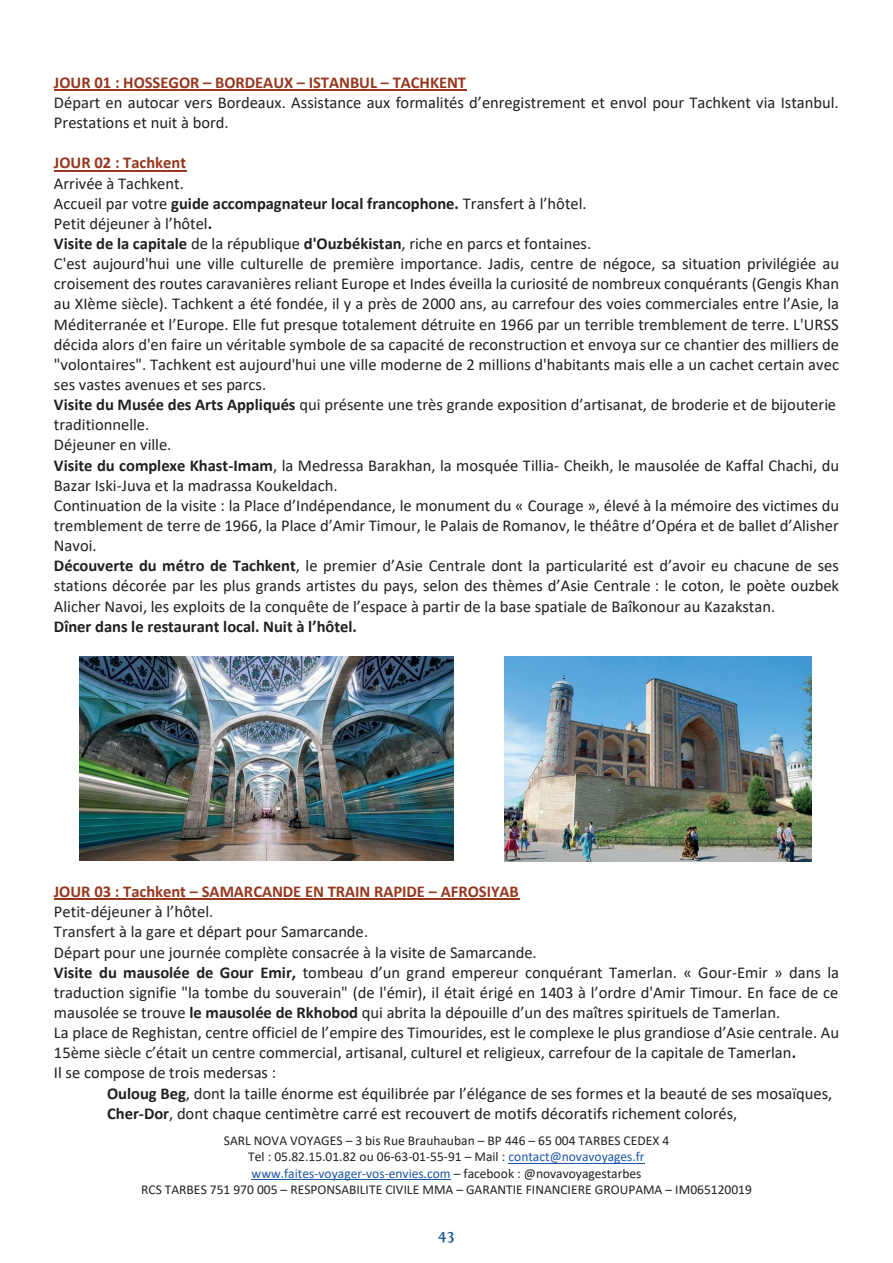
<style>
.page{position:relative;width:893px;height:1263px;background:#fff}
.page>*{position:absolute;margin:0;border:0;box-sizing:border-box;transform-origin:0 0}
.t1{font:16.5px/20.1px "Calibri";color:#231f20}
.t2{font:700 16.5px "Calibri";color:#96371e}
.t3{font:700 16.5px "Calibri";color:#231f20}
.t4{font:15px "Fertigo Pro";color:#145596}
.t5{font:13.5px/16.5px "Calibri";color:#231f20;text-align:center}
.s1{font-weight:700}
.s2{color:#1e56a6}
</style>
<div class="page">
<hr style="left:508px;top:1163px;width:137px;height:1px;background:#1e56a6">
<hr style="left:252px;top:1179px;width:199px;height:1px;background:#1e56a6">
<hr style="left:54px;top:90px;width:412px;height:1px;background:#96371e">
<hr style="left:54px;top:170px;width:132px;height:1px;background:#96371e">
<hr style="left:54px;top:899px;width:465px;height:1px;background:#96371e">
<img style="left:80px;top:656px;width:374px;height:204px">
<img style="left:505px;top:656px;width:307px;height:205px">
<p class="t2" style="left:54px;top:71px;width:414px">JOUR 01 : HOSSEGOR – BORDEAUX – ISTANBUL – TACHKENT</p>
<p class="t1" style="left:54px;top:92px;width:786px">Départ en autocar vers Bordeaux. Assistance aux formalités d’enregistrement et envol pour Tachkent via Istanbul.<br>Prestations et nuit à bord.</p>
<p class="t2" style="left:54px;top:151px;width:134px">JOUR 02 : Tachkent</p>
<p class="t1" style="left:54px;top:173px;width:787px">Arrivée à Tachkent.<br>Accueil par votre <span class="s1">guide accompagnateur local francophone.</span> Transfert à l’hôtel.<br>Petit déjeuner à l’hôtel<span class="s1">.<br>Visite de la capitale</span> de la république <span class="s1">d'Ouzbékistan</span>, riche en parcs et fontaines.<br>C'est aujourd'hui une ville culturelle de première importance. Jadis, centre de négoce, sa situation privilégiée au croisement des routes caravanières reliant Europe et Indes éveilla la curiosité de nombreux conquérants (Gengis Khan au XIème siècle). Tachkent a été fondée, il y a près de 2000 ans, au carrefour des voies commerciales entre l’Asie, la Méditerranée et l’Europe. Elle fut presque totalement détruite en 1966 par un terrible tremblement de terre. L'URSS décida alors d'en faire un véritable symbole de sa capacité de reconstruction et envoya sur ce chantier des milliers de "volontaires". Tachkent est aujourd'hui une ville moderne de 2 millions d'habitants mais elle a un cachet certain avec ses vastes avenues et ses parcs.<br><span class="s1">Visite du Musée des Arts Appliqués</span> qui présente une très grande exposition d’artisanat, de broderie et de bijouterie traditionnelle.<br>Déjeuner en ville.<br><span class="s1">Visite du complexe Khast-Imam</span>, la Medressa Barakhan, la mosquée Tillia- Cheikh, le mausolée de Kaffal Chachi, du Bazar Iski-Juva et la madrassa Koukeldach.<br>Continuation de la visite : la Place d’Indépendance, le monument du « Courage », élevé à la mémoire des victimes du tremblement de terre de 1966, la Place d’Amir Timour, le Palais de Romanov, le théâtre d’Opéra et de ballet d’Alisher Navoi.<br><span class="s1">Découverte du métro de Tachkent</span>, le premier d’Asie Centrale dont la particularité est d’avoir eu chacune de ses stations décorée par les plus grands artistes du pays, selon des thèmes d’Asie Centrale : le coton, le poète ouzbek Alicher Navoi, les exploits de la conquête de l’espace à partir de la base spatiale de Baîkonour au Kazakstan.</p>
<p class="t3" style="left:54px;top:614px;width:304px">Dîner dans le restaurant local. Nuit à l’hôtel.</p>
<p class="t2" style="left:54px;top:880px;width:466px">JOUR 03 : Tachkent – SAMARCANDE EN TRAIN RAPIDE – AFROSIYAB</p>
<p class="t1" style="left:54px;top:901px;width:787px">Petit-déjeuner à l’hôtel.<br>Transfert à la gare et départ pour Samarcande.<br>Départ pour une journée complète consacrée à la visite de Samarcande.<br><span class="s1">Visite du mausolée de Gour Emir,</span> tombeau d’un grand empereur conquérant Tamerlan. « Gour-Emir » dans la traduction signifie "la tombe du souverain" (de l'émir), il était érigé en 1403 à l’ordre d'Amir Timour. En face de ce mausolée se trouve <span class="s1">le mausolée de Rkhobod</span> qui abrita la dépouille d’un des maîtres spirituels de Tamerlan.<br>La place de Reghistan, centre officiel de l’empire des Timourides, est le complexe le plus grandiose d’Asie centrale. Au 15ème siècle c’était un centre commercial, artisanal, culturel et religieux, carrefour de la capitale de Tamerlan<span class="s1">.<br></span>Il se compose de trois medersas :</p>
<p class="t1" style="left:107px;top:1083px;width:727px"><span class="s1">Ouloug Beg</span>, dont la taille énorme est équilibrée par l’élégance de ses formes et la beauté de ses mosaïques,<br><span class="s1">Cher-Dor</span>, dont chaque centimètre carré est recouvert de motifs décoratifs richement colorés,</p>
<p class="t5" style="left:141px;top:1132px;width:612px">SARL NOVA VOYAGES – 3 bis Rue Brauhauban – BP 446 – 65 004 TARBES CEDEX 4<br>Tel : 05.82.15.01.82 ou 06-63-01-55-91 – Mail : <span class="s2">contact@novavoyages.fr<br>www.faites-voyager-vos-envies.com</span> – facebook : @novavoyagestarbes<br>RCS TARBES 751 970 005 – RESPONSABILITE CIVILE MMA – GARANTIE FINANCIERE GROUPAMA – IM065120019</p>
<p class="t4" style="left:438px;top:1226px;width:18px">43</p>
</div>
